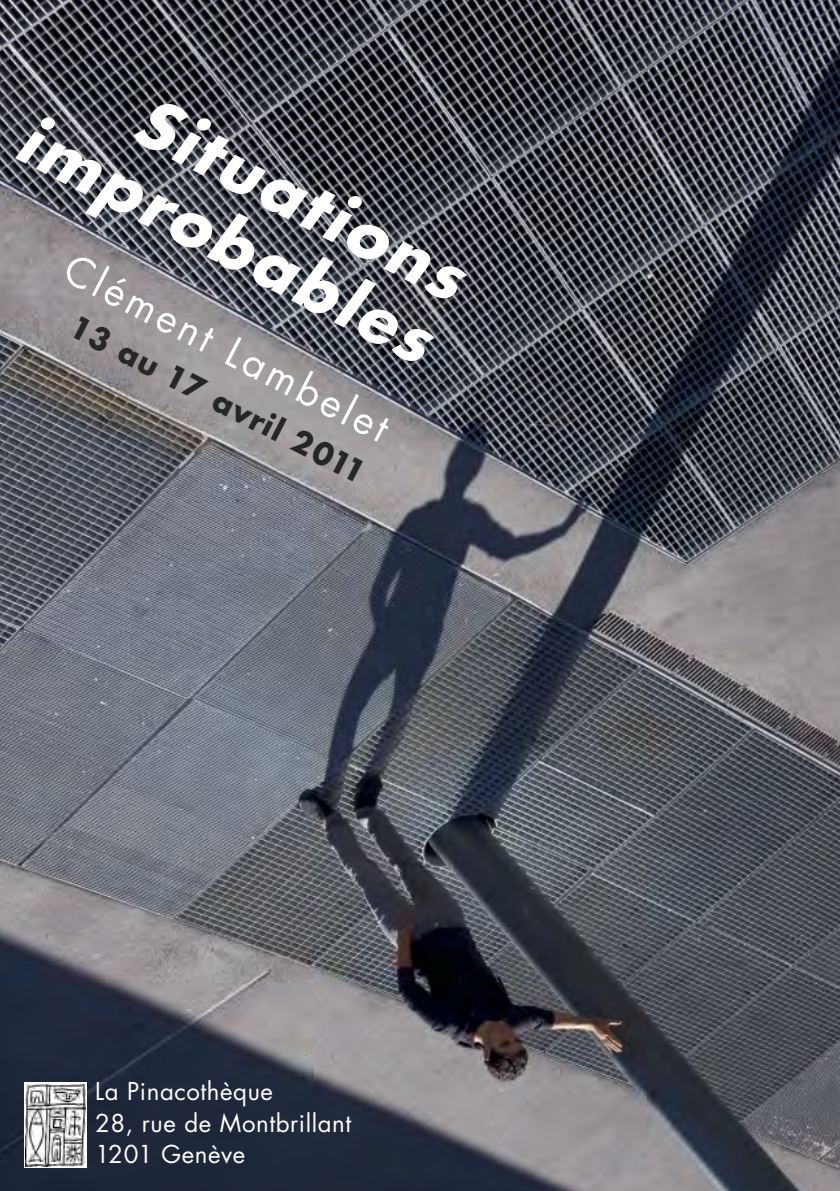
<style>
.page{position:relative;width:840px;height:1191px;background:#fff}
.page>*{position:absolute;margin:0;border:0;box-sizing:border-box;transform-origin:0 0}
.t1{font:italic 700 64.6px/70.4px "Futura";color:#fff;text-align:right}
.t2{font:40px "Futura";color:#fff}
.t3{font:700 30px "Futura";color:#272627}
.t4{font:24px/31.6px "Futura";letter-spacing:.025em;color:#fff}
</style>
<div class="page">
<img style="left:0;top:0;width:839px;height:1191px">
<svg style="left:24px;top:1082px;width:63px;height:86px"></svg>
<img style="left:26px;top:1084px;width:59px;height:82px">
<h1 class="t1" style="left:68px;top:46px;width:459px;rotate:27deg">Situations improbables</h1>
<h2 class="t2" style="left:75px;top:250px;width:360px;rotate:27deg">Clément Lambelet</h2>
<p class="t3" style="left:76px;top:316px;width:329px;rotate:27deg">13 au 17 avril 2011</p>
<p class="t4" style="left:95px;top:1077px;width:257px">La Pinacothèque<br>28, rue de Montbrillant<br>1201 Genève</p>
</div>
